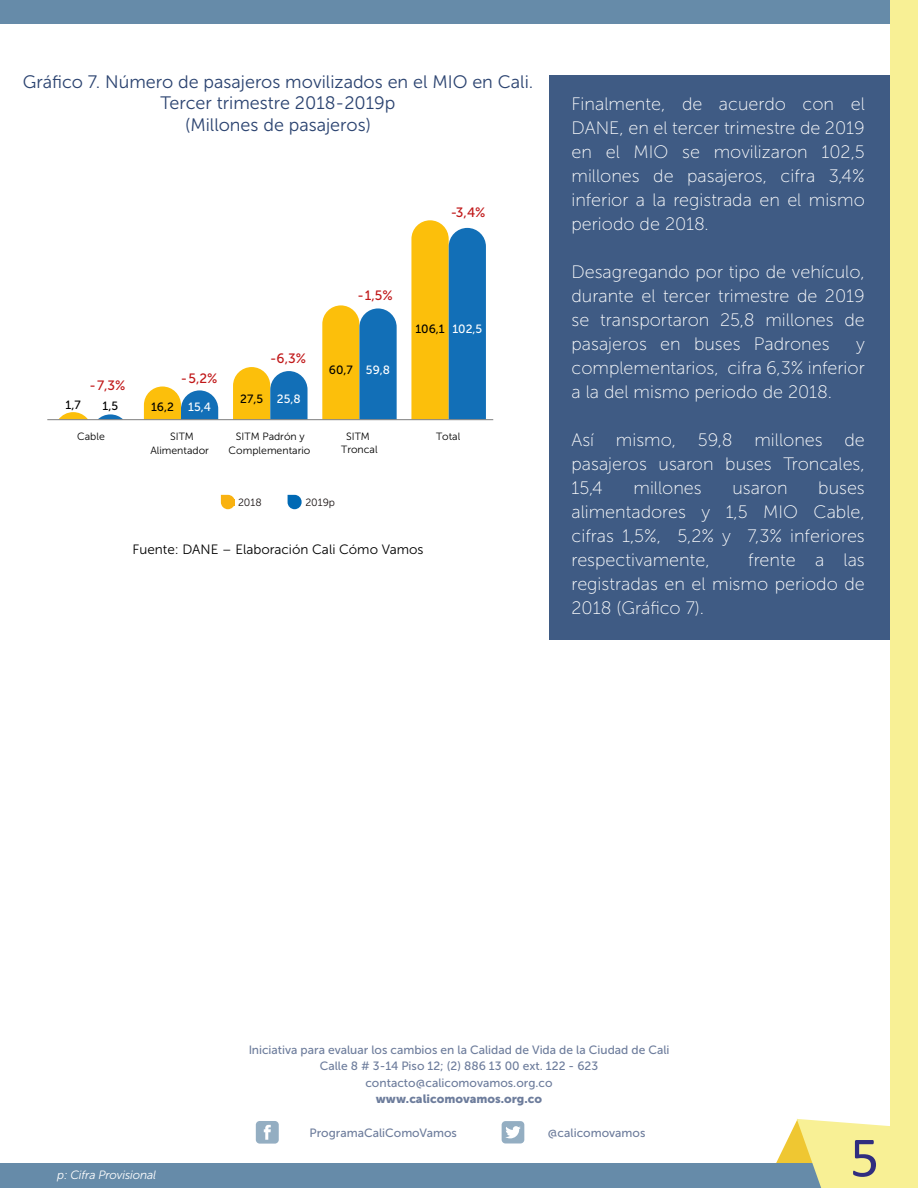
<style>
.page{position:relative;width:918px;height:1188px;background:#fff}
.page>*{position:absolute;margin:0;border:0;box-sizing:border-box;transform-origin:0 0}
.t1{font:57.6px "Calibri";color:#302d7f}
.t2{font:18px/24px "Museo Sans 100";color:#fff;text-align:justify}
.t3{font:18px/21.6px "Museo Sans 300";color:#2b4370;text-align:center}
.t4{font:13.5px "Museo Sans 300";color:#010101}
.t5{font:13.5px "Museo Sans 500";color:#c01718}
.t6{font:12px/16.5px "Museo Sans 500";color:#2e4471;text-align:center}
.t7{font:12px "Museo Sans 900";color:#2e4471}
.t8{font:12px "Museo Sans 500";color:#000}
.t9{font:italic 12px "Museo Sans 300";letter-spacing:-.015em;color:#fff}
.t10{font:12px "Museo Sans 500";color:#fff}
.t11{font:10.5px/13.6px "Museo Sans 300";color:#000;text-align:center}
.t12{font:10.5px "Museo Sans 300";color:#1a1414}
</style>
<div class="page">
<div style="left:549px;top:75px;width:347px;height:564px;background:#3f5b84"></div>
<div style="left:0;top:0;width:918px;height:24px;background:#668ba9"></div>
<div style="left:0;top:1163px;width:835px;height:25px;background:#668ba9"></div>
<div style="left:891px;top:0;width:27px;height:1188px;background:#f8f095"></div>
<svg style="left:776px;top:1119px;width:115px;height:69px"></svg>
<div style="left:256px;top:1121px;width:23px;height:23px;background:#94aec2;border-radius:4px"></div>
<svg style="left:264px;top:1125px;width:7px;height:15px"></svg>
<div style="left:502px;top:1121px;width:22px;height:22px;background:#94aec2;border-radius:4px"></div>
<svg style="left:505px;top:1126px;width:16px;height:12px"></svg>
<svg style="left:144px;top:387px;width:74px;height:32px"></svg>
<svg style="left:59px;top:412px;width:29px;height:7px"></svg>
<svg style="left:98px;top:414px;width:25px;height:5px"></svg>
<svg style="left:233px;top:367px;width:75px;height:52px;background:#9aa571"></svg>
<svg style="left:322px;top:305px;width:75px;height:114px;background:#8f9d6a"></svg>
<svg style="left:411px;top:220px;width:75px;height:199px;background:#929e66"></svg>
<hr style="left:47px;top:419px;width:446px;height:1px;background:#868686">
<svg style="left:288px;top:495px;width:14px;height:14px"></svg>
<svg style="left:221px;top:495px;width:14px;height:14px"></svg>
<p class="t3" style="left:23px;top:71px;width:512px">Gráfico 7. Número de pasajeros movilizados en el MIO en Cali.<br>Tercer trimestre 2018-2019p<br>(Millones de pasajeros)</p>
<p class="t5" style="left:451px;top:205px;width:36px">-3,4%</p>
<p class="t5" style="left:90px;top:378px;width:37px">-7,3%</p>
<p class="t5" style="left:181px;top:371px;width:38px">-5,2%</p>
<p class="t8" style="left:66px;top:398px;width:17px">1,7</p>
<p class="t8" style="left:151px;top:400px;width:24px">16,2</p>
<p class="t8" style="left:103px;top:399px;width:17px">1,5</p>
<p class="t10" style="left:188px;top:400px;width:24px">15,4</p>
<p class="t5" style="left:270px;top:351px;width:37px">-6,3%</p>
<p class="t8" style="left:240px;top:393px;width:24px">27,5</p>
<p class="t10" style="left:277px;top:393px;width:25px">25,8</p>
<p class="t5" style="left:357px;top:288px;width:37px">-1,5%</p>
<p class="t8" style="left:329px;top:363px;width:25px">60,7</p>
<p class="t10" style="left:366px;top:363px;width:26px">59,8</p>
<p class="t8" style="left:415px;top:322px;width:31px">106,1</p>
<p class="t10" style="left:452px;top:322px;width:31px">102,5</p>
<p class="t11" style="left:77px;top:430px;width:29px">Cable</p>
<p class="t11" style="left:150px;top:430px;width:60px">SITM<br>Alimentador</p>
<p class="t11" style="left:229px;top:430px;width:83px">SITM Padrón y<br>Complementario</p>
<p class="t11" style="left:341px;top:431px;width:38px;line-height:12.6px">SITM<br>Troncal</p>
<p class="t11" style="left:436px;top:430px;width:26px">Total</p>
<p class="t12" style="left:238px;top:497px;width:25px">2018</p>
<p class="t12" style="left:305px;top:497px;width:31px">2019p</p>
<p class="t4" style="left:133px;top:542px;width:292px">Fuente: DANE – Elaboración Cali Cómo Vamos</p>
<p class="t2" style="left:572px;top:92px;width:295px">Finalmente, de acuerdo con el DANE, en el tercer trimestre de 2019 en el MIO se movilizaron 102,5 millones de pasajeros, cifra 3,4% inferior a la registrada en el mismo periodo de 2018.</p>
<p class="t2" style="left:572px;top:260px;width:295px">Desagregando por tipo de vehículo, durante el tercer trimestre de 2019 se transportaron 25,8 millones de pasajeros en buses Padrones</p>
<p class="t2" style="left:572px;top:332px;width:295px;text-indent:285px">y complementarios, cifra 6,3% inferior a la del mismo periodo de 2018.</p>
<p class="t2" style="left:572px;top:428px;width:295px">Así mismo, 59,8 millones de pasajeros usaron buses Troncales, 15,4</p>
<p class="t2" style="left:572px;top:476px;width:295px;text-indent:247px">buses alimentadores y 1,5 MIO Cable, cifras 1,5%, 5,2% y 7,3% inferiores respectivamente,</p>
<p class="t2" style="left:633px;top:476px;width:70px">millones</p>
<p class="t2" style="left:732px;top:476px;width:57px">usaron</p>
<p class="t2" style="left:572px;top:548px;width:295px;text-indent:177px">frente a las registradas en el mismo periodo de 2018 (Gráfico 7).</p>
<p class="t9" style="left:57px;top:1169px;width:100px">p: Cifra Provisional</p>
<p class="t6" style="left:248px;top:1041px;width:423px">Iniciativa para evaluar los cambios en la Calidad de Vida de la Ciudad de Cali<br>Calle 8 # 3-14 Piso 12; (2) 886 13 00 ext. 122 - 623 contacto@calicomovamos.org.co</p>
<p class="t7" style="left:376px;top:1092px;width:168px">www.calicomovamos.org.co</p>
<p class="t6" style="left:310px;top:1125px;width:149px">ProgramaCaliComoVamos</p>
<p class="t6" style="left:548px;top:1125px;width:99px">@calicomovamos</p>
<h1 class="t1" style="left:850px;top:1117px;width:31px">5</h1>
</div>
